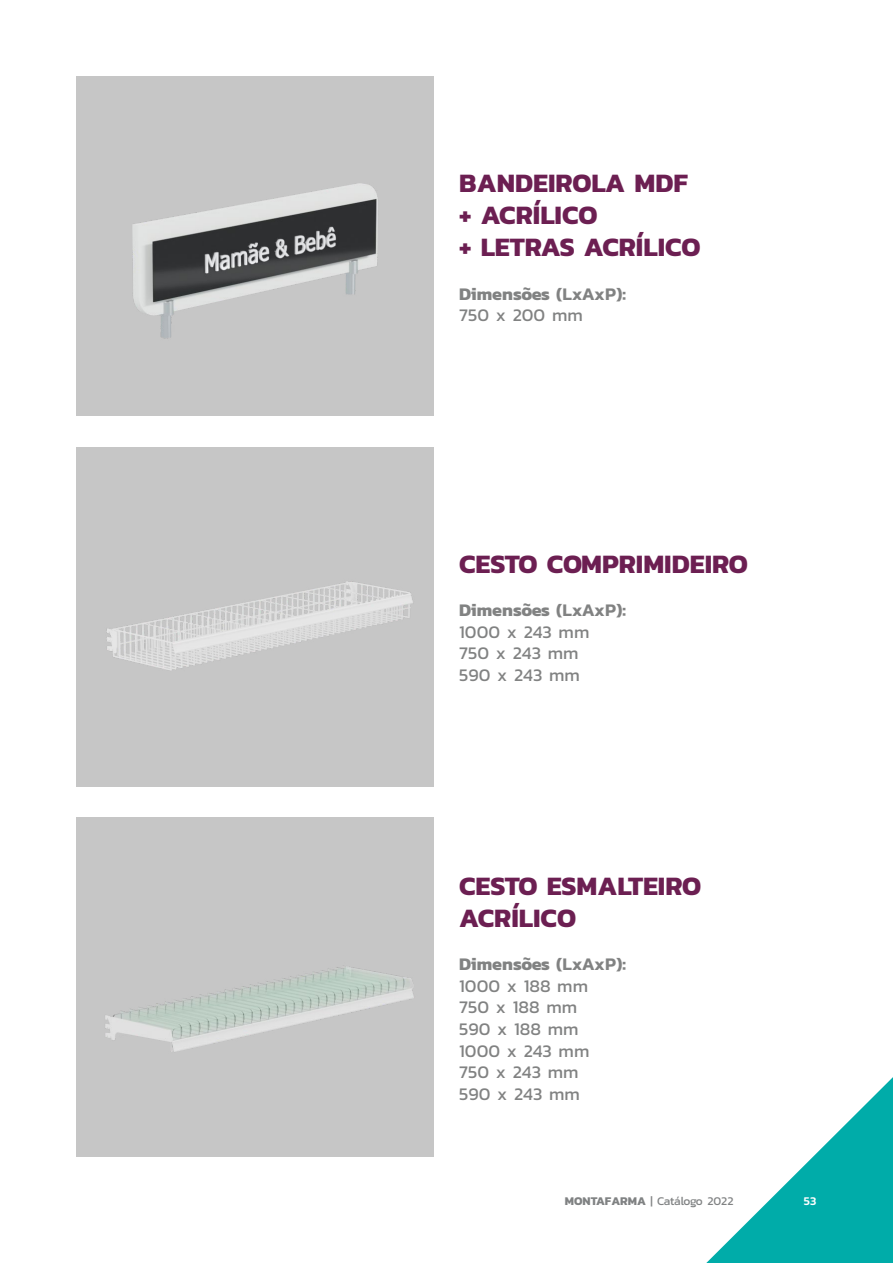
<style>
.page{position:relative;width:893px;height:1263px;background:#fff}
.page>*{position:absolute;margin:0;border:0;box-sizing:border-box;transform-origin:0 0}
.t1{font:700 27px/32.4px "Kanit";color:#6c1f52}
.t2{font:18px/21.6px "Kanit";color:#818282}
.t3{font:700 18px/21.6px "Kanit";letter-spacing:-.01em;color:#818282}
.t4{font:12px "Kanit";letter-spacing:-.03em;color:#808283}
.t5{font:500 12px "Kanit";color:#fff}
.s1{font-weight:600}
.s2{font-weight:400}
.s3{font-weight:700}
</style>
<div class="page">
<svg style="left:706px;top:1077px;width:187px;height:186px"></svg>
<img style="left:77px;top:911px;width:357px;height:246px">
<img style="left:77px;top:77px;width:357px;height:206px">
<img style="left:77px;top:283px;width:357px;height:628px">
<h1 class="t1" style="left:459px;top:165px;width:243px">BANDEIROLA MDF + ACRÍLICO<br>+ LETRAS ACRÍLICO</h1>
<p class="t3" style="left:459px;top:282px;width:168px">Dimensões <span class="s1">(LxAxP)</span>:<br><span class="s2">750 x 200 mm</span></p>
<h1 class="t1" style="left:459px;top:547px;width:290px">CESTO COMPRIMIDEIRO</h1>
<p class="t2" style="left:459px;top:599px;width:168px"><span class="s3">Dimensões</span> <span class="s1">(LxAxP)</span><span class="s3">:<br></span>1000 x 243 mm<br>750 x 243 mm<br>590 x 243 mm</p>
<h1 class="t1" style="left:459px;top:868px;width:244px">CESTO ESMALTEIRO<br>ACRÍLICO</h1>
<p class="t2" style="left:459px;top:953px;width:168px"><span class="s3">Dimensões</span> <span class="s1">(LxAxP)</span><span class="s3">:<br></span>1000 x 188 mm<br>750 x 188 mm<br>590 x 188 mm<br>1000 x 243 mm<br>750 x 243 mm<br>590 x 243 mm</p>
<p class="t4" style="left:565px;top:1193px;width:170px"><span class="s3">MONTAFARMA</span> | Catálogo 2022</p>
<p class="t5" style="left:804px;top:1192px;width:14px">53</p>
</div>
